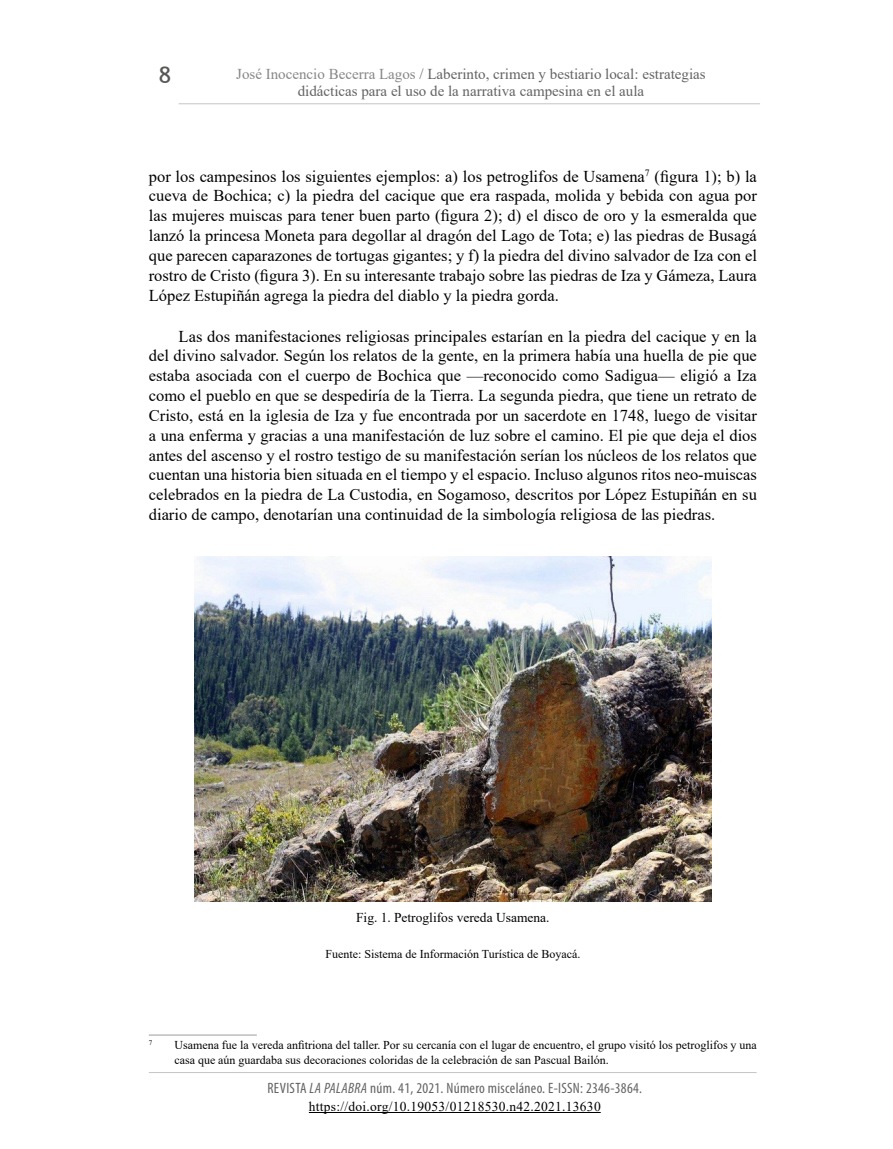
<style>
.page{position:relative;width:893px;height:1149px;background:#fff}
.page>*{position:absolute;margin:0;border:0;box-sizing:border-box;transform-origin:0 0}
.t1{font:700 22.5px "Della Robbia BT";color:#575756}
.t2{font:16.5px/19.8px "Times New Roman";color:#000;text-align:justify}
.t3{font:15px/16.5px "Times New Roman";color:#646363;text-align:center}
.t4{font:condensed 15px "Myriad Pro";letter-spacing:.02em;color:#646363}
.t5{font:13.5px "Times New Roman";letter-spacing:.02em;color:#000}
.t6{font:13.5px "Times New Roman";color:#000}
.t7{font:12px/14.4px "Times New Roman";color:#000}
.t8{font:7.05px "Times New Roman";color:#000}
.s1{color:#878787}
.s2{font-style:italic}
</style>
<div class="page">
<hr style="left:309px;top:1111px;width:292px;height:1px;background:#000">
<hr style="left:149px;top:1071px;width:608px;height:1px;background:#c6c6c6">
<hr style="left:179px;top:103px;width:581px;height:1px;background:#c6c6c6">
<img style="left:194px;top:556px;width:518px;height:345px">
<hr style="left:149px;top:1034px;width:108px;height:1px;background:#9d9d9c">
<h1 class="t1" style="left:159px;top:61px;width:14px">8</h1>
<p class="t3" style="left:236px;top:65px;width:471px"><span class="s1">José Inocencio Becerra Lagos</span> / Laberinto, crimen y bestiario local: estrategias didácticas para el uso de la narrativa campesina en el aula</p>
<p class="t2" style="left:149px;top:166px;width:610px">por los campesinos los siguientes ejemplos: a) los petroglifos de Usamena<sup>7</sup> (figura 1); b) la cueva de Bochica; c) la piedra del cacique que era raspada, molida y bebida con agua por las mujeres muiscas para tener buen parto (figura 2); d) el disco de oro y la esmeralda que lanzó la princesa Moneta para degollar al dragón del Lago de Tota; e) las piedras de Busagá que parecen caparazones de tortugas gigantes; y f) la piedra del divino salvador de Iza con el rostro de Cristo (figura 3). En su interesante trabajo sobre las piedras de Iza y Gámeza, Laura López Estupiñán agrega la piedra del diablo y la piedra gorda.</p>
<p class="t2" style="left:149px;top:325px;width:610px;text-indent:30px">Las dos manifestaciones religiosas principales estarían en la piedra del cacique y en la del divino salvador. Según los relatos de la gente, en la primera había una huella de pie que estaba asociada con el cuerpo de Bochica que —reconocido como Sadigua— eligió a Iza como el pueblo en que se despediría de la Tierra. La segunda piedra, que tiene un retrato de Cristo, está en la iglesia de Iza y fue encontrada por un sacerdote en 1748, luego de visitar a una enferma y gracias a una manifestación de luz sobre el camino. El pie que deja el dios antes del ascenso y el rostro testigo de su manifestación serían los núcleos de los relatos que cuentan una historia bien situada en el tiempo y el espacio. Incluso algunos ritos neo-muiscas celebrados en la piedra de La Custodia, en Sogamoso, descritos por López Estupiñán en su diario de campo, denotarían una continuidad de la simbología religiosa de las piedras.</p>
<p class="t6" style="left:356px;top:907px;width:195px">Fig. 1. Petroglifos vereda Usamena.</p>
<p class="t7" style="left:325px;top:945px;width:256px">Fuente: Sistema de Información Turística de Boyacá.</p>
<p class="t8" style="left:149px;top:1037px;width:5px">7</p>
<p class="t7" style="left:174px;top:1037px;width:584px">Usamena fue la vereda anfitriona del taller. Por su cercanía con el lugar de encuentro, el grupo visitó los petroglifos y una casa que aún guardaba sus decoraciones coloridas de la celebración de san Pascual Bailón.</p>
<p class="t4" style="left:268px;top:1078px;width:376px">REVISTA <span class="s2">LA PALABRA</span> núm. 41, 2021. Número misceláneo. E-ISSN: 2346-3864.</p>
<p class="t5" style="left:309px;top:1096px;width:293px">https://doi.org/10.19053/01218530.n42.2021.13630</p>
</div>
